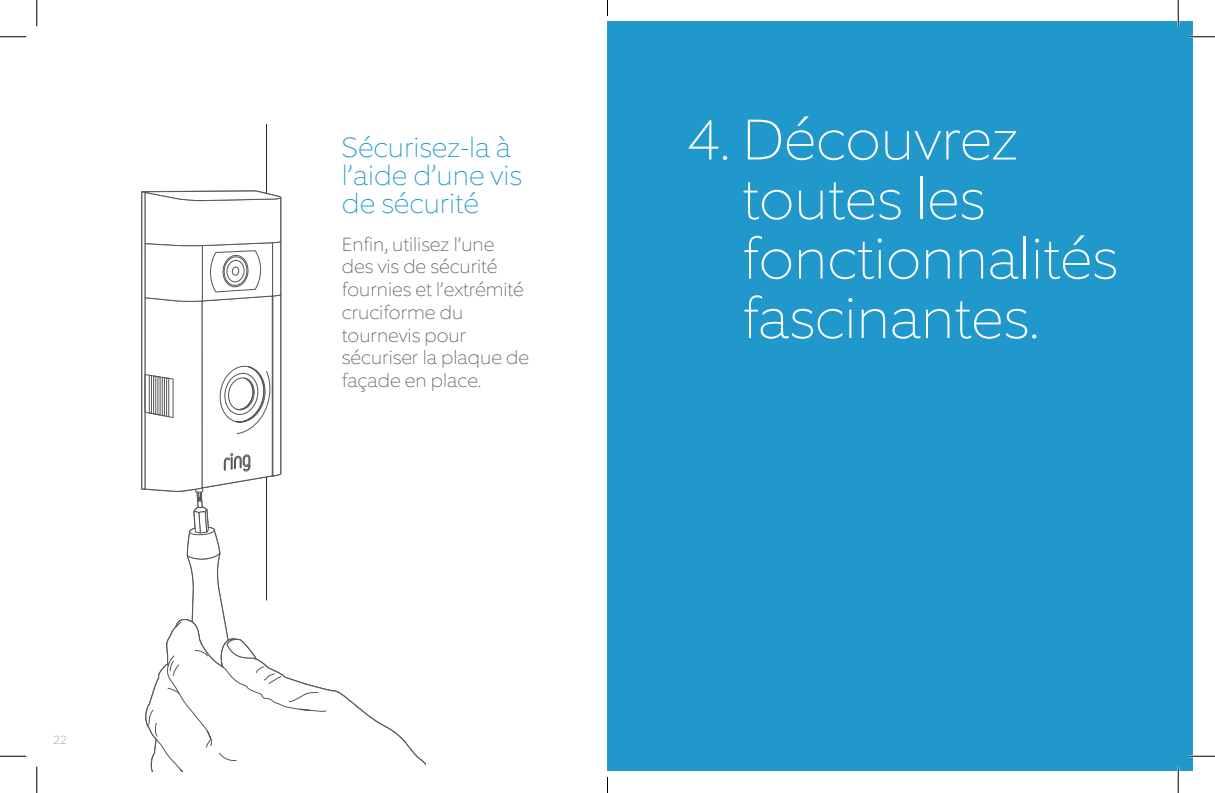
<style>
.page{position:relative;width:1215px;height:793px;background:#fff}
.page>*{position:absolute;margin:0;border:0;box-sizing:border-box;transform-origin:0 0}
.Big_Blue_Header{font:100 57.75px/59.5px "Equip";color:#fff}
.Big_Blue_Header-2{font:100 28px/28px "Equip";color:#2198cc}
.Body_Copy{font:100 19.25px/22.8px "Equip";color:#54555a}
.t1{font:100 12.25px "Equip";color:#939598}
</style>
<div class="page">
<hr style="left:266px;top:124px;width:1px;height:476px;background:#231f20">
<svg style="left:327px;top:689px;width:99px;height:77px"></svg>
<svg style="left:141px;top:190px;width:186px;height:581px"></svg>
<div style="left:607px;top:22px;width:586px;height:749px;background:#2198cc"></div>
<hr style="left:1188px;top:36px;width:26px;height:2px;background:#fff">
<hr style="left:1188px;top:755px;width:26px;height:2px;background:#fff">
<hr style="left:1177px;top:0;width:2px;height:26px;background:#fff">
<hr style="left:1177px;top:767px;width:2px;height:26px;background:#fff">
<svg style="left:0;top:36px;width:26px;height:1px"></svg>
<svg style="left:1188px;top:36px;width:26px;height:1px"></svg>
<svg style="left:0;top:756px;width:26px;height:1px"></svg>
<svg style="left:1188px;top:756px;width:26px;height:1px"></svg>
<svg style="left:36px;top:0;width:1px;height:26px"></svg>
<svg style="left:36px;top:767px;width:1px;height:26px"></svg>
<svg style="left:1177px;top:0;width:1px;height:26px"></svg>
<svg style="left:1177px;top:767px;width:1px;height:26px"></svg>
<svg style="left:607px;top:0;width:1px;height:16px"></svg>
<svg style="left:607px;top:777px;width:1px;height:16px"></svg>
<p class="t1" style="left:53px;top:732px;width:15px">22</p>
<p class="Big_Blue_Header-2" style="left:342px;top:133px;width:181px">Sécurisez-la à l’aide d’une vis de sécurité</p>
<p class="Body_Copy" style="left:342px;top:232px;width:189px">Enfin, utilisez l’une des vis de sécurité fournies et l’extrémité cruciforme du tournevis pour sécuriser la plaque de façade en place.</p>
<p class="Big_Blue_Header" style="left:742px;top:109px;width:377px;text-indent:-55px">4. Découvrez toutes les fonctionnalités fascinantes.</p>
</div>
